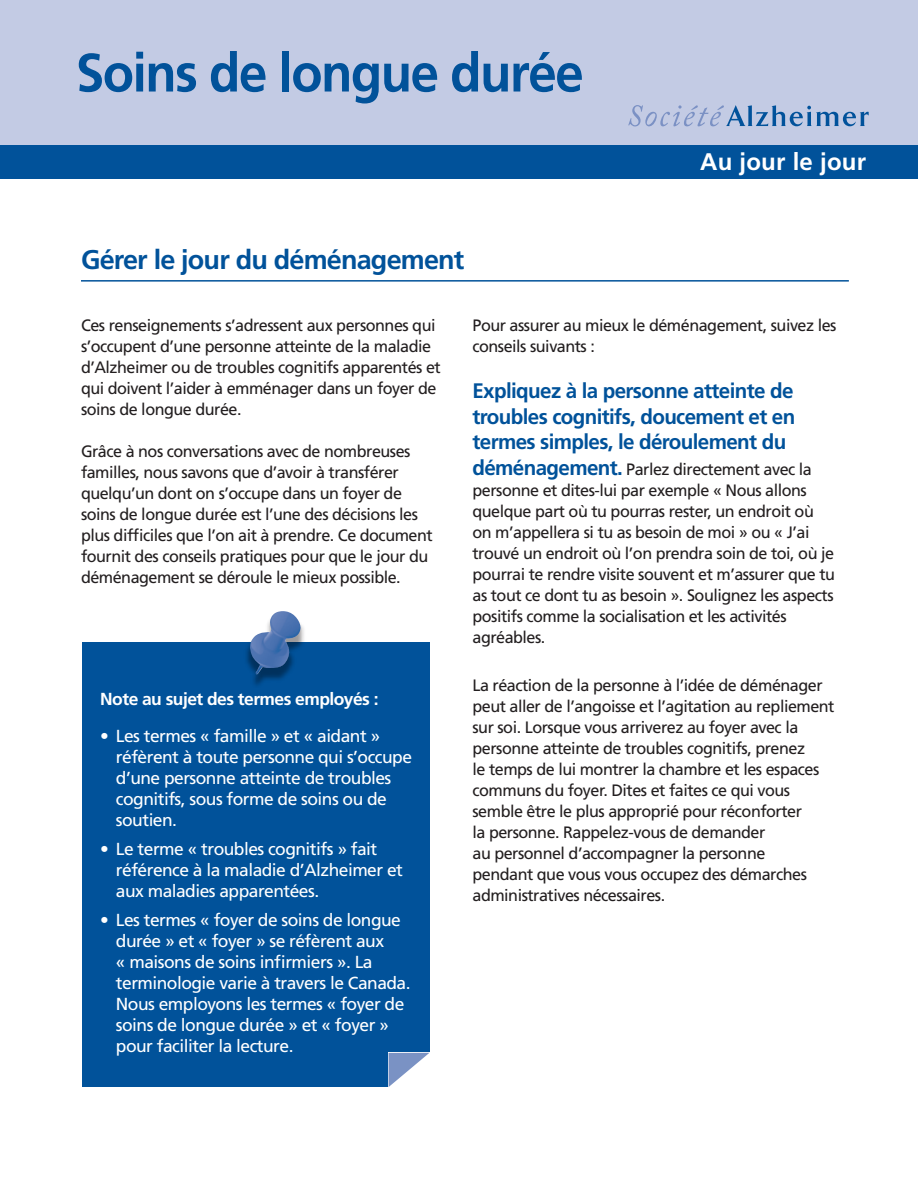
<style>
.page{position:relative;width:918px;height:1188px;background:#fff}
.page>*{position:absolute;margin:0;border:0;box-sizing:border-box;transform-origin:0 0}
.t1{font:700 54px "Frutiger";letter-spacing:-.03em;color:#01529a;scale:.95 1}
.Heading{font:700 27px "Frutiger";letter-spacing:-.03em;color:#01529a}
.t2{font:700 24px "Frutiger";letter-spacing:.01em;color:#fff}
.body_copy{font:700 21px/25.5px "Frutiger";letter-spacing:-.03em;color:#01529a;text-align:justify}
.t3{font:17.4px/20.9px "Frutiger";letter-spacing:-.03em;color:#fff}
.t4{font:700 17.4px "Frutiger";letter-spacing:-.03em;color:#fff}
.body_copy-2{font:16.5px/21px "Frutiger";letter-spacing:-.03em;color:#231f20}
.s1{font-weight:700;font-size:21px;color:#01529a}
</style>
<div class="page">
<div style="left:0;top:0;width:918px;height:146px;background:#c3cbe4"></div>
<div style="left:0;top:146px;width:918px;height:33px;background:#01529a"></div>
<hr style="left:81px;top:280px;width:768px;height:2px;background:#01529a">
<svg style="left:628px;top:105px;width:241px;height:21px"></svg>
<div style="left:82px;top:643px;width:348px;height:444px;background:#01529a"></div>
<div style="left:388px;top:1053px;width:46px;height:53px;background:#fff"></div>
<svg style="left:389px;top:1053px;width:40px;height:34px"></svg>
<img style="left:242px;top:625px;width:68px;height:61px">
<img style="left:249px;top:611px;width:52px;height:64px">
<p class="t1" style="left:76px;top:41px;width:536px">Soins de longue durée</p>
<p class="Heading" style="left:81px;top:244px;width:385px">Gérer le jour du déménagement</p>
<p class="t2" style="left:700px;top:147px;width:168px">Au jour le jour</p>
<p class="body_copy-2" style="left:81px;top:315px;width:361px">Ces renseignements s’adressent aux personnes qui s’occupent d’une personne atteinte de la maladie d’Alzheimer ou de troubles cognitifs apparentés et qui doivent l’aider à emménager dans un foyer de soins de longue durée.</p>
<p class="body_copy-2" style="left:81px;top:440px;width:353px">Grâce à nos conversations avec de nombreuses familles, nous savons que d’avoir à transférer quelqu’un dont on s’occupe dans un foyer de soins de longue durée est l’une des décisions les plus difficiles que l’on ait à prendre. Ce document fournit des conseils pratiques pour que le jour du déménagement se déroule le mieux possible.</p>
<p class="t4" style="left:100px;top:689px;width:280px">Note au sujet des termes employés :</p>
<p class="t3" style="left:116px;top:725px;width:298px;text-indent:-16px">• Les termes « famille » et « aidant » réfèrent à toute personne qui s’occupe d’une personne atteinte de troubles cognitifs, sous forme de soins ou de soutien.</p>
<p class="t3" style="left:116px;top:839px;width:289px;text-indent:-16px">• Le terme « troubles cognitifs » fait référence à la maladie d’Alzheimer et aux maladies apparentées.</p>
<p class="t3" style="left:116px;top:910px;width:296px;text-indent:-16px">• Les termes « foyer de soins de longue durée » et « foyer » se réfèrent aux<br>« maisons de soins infirmiers ». La terminologie varie à travers le Canada.<br>Nous employons les termes « foyer de soins de longue durée » et « foyer » pour faciliter la lecture.</p>
<p class="body_copy-2" style="left:472px;top:315px;width:366px">Pour assurer au mieux le déménagement, suivez les conseils suivants :</p>
<p class="body_copy" style="left:472px;top:378px;width:324px">Expliquez à la personne atteinte de troubles cognitifs, doucement et en termes simples, le déroulement du</p>
<p class="body_copy-2" style="left:472px;top:458px;width:364px"><span class="s1">déménagement.</span> Parlez directement avec la personne et dites-lui par exemple « Nous allons quelque part où tu pourras rester, un endroit où on m’appellera si tu as besoin de moi » ou « J’ai trouvé un endroit où l’on prendra soin de toi, où je pourrai te rendre visite souvent et m’assurer que tu as tout ce dont tu as besoin ». Soulignez les aspects positifs comme la socialisation et les activités agréables.</p>
<p class="body_copy-2" style="left:472px;top:674px;width:364px">La réaction de la personne à l’idée de déménager peut aller de l’angoisse et l’agitation au repliement sur soi. Lorsque vous arriverez au foyer avec la personne atteinte de troubles cognitifs, prenez<br>le temps de lui montrer la chambre et les espaces communs du foyer. Dites et faites ce qui vous semble être le plus approprié pour réconforter<br>la personne. Rappelez-vous de demander<br>au personnel d’accompagner la personne<br>pendant que vous vous occupez des démarches administratives nécessaires.</p>
</div>
